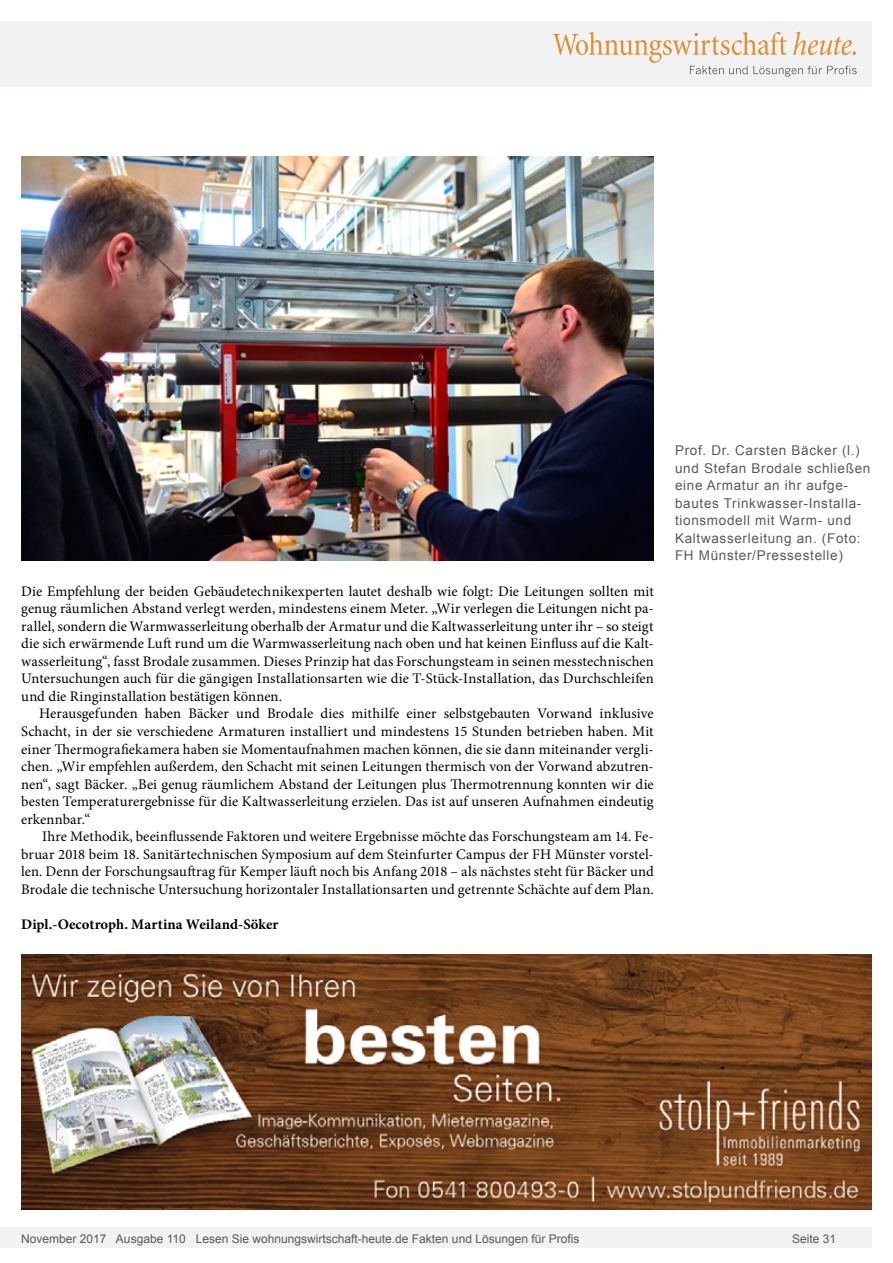
<style>
.page{position:relative;width:893px;height:1263px;background:#fff}
.page>*{position:absolute;margin:0;border:0;box-sizing:border-box;transform-origin:0 0}
.Fliesstext{font:14.7px/17.5px "Minion Pro";letter-spacing:.005em;color:#000;text-align:justify}
.Fließtext_erste_Zeil{font:14.7px/17.5px "Minion Pro";letter-spacing:.005em;color:#000;text-align:justify}
.AUTOR{font:700 14.7px "Minion Pro";letter-spacing:.005em;color:#000}
.Bildunterschrift{font:13.5px/17.5px "Arial";letter-spacing:.05em;color:#595959}
.t1{font:12px "Arial";color:#595959}
</style>
<div class="page">
<div style="left:0;top:1227px;width:872px;height:20px;background:#f1f2f3"></div>
<div style="left:0;top:21px;width:872px;height:66px;background:#f1f2f3"></div>
<svg style="left:553px;top:32px;width:304px;height:45px"></svg>
<img style="left:21px;top:157px;width:633px;height:403px">
<img style="left:21px;top:955px;width:851px;height:255px">
<p class="Fließtext_erste_Zeil" style="left:21px;top:582px;width:634px">Die Empfehlung der beiden Gebäudetechnikexperten lautet deshalb wie folgt: Die Leitungen sollten mit genug räumlichen Abstand verlegt werden, mindestens einem Meter. „Wir verlegen die Leitungen nicht pa&shy;rallel, sondern die Warmwasserleitung oberhalb der Armatur und die Kaltwasserleitung unter ihr – so steigt die sich erwärmende Luft rund um die Warmwasserleitung nach oben und hat keinen Einfluss auf die Kalt&shy;wasserleitung“, fasst Brodale zusammen. Dieses Prinzip hat das Forschungsteam in seinen messtechnischen Untersuchungen auch für die gängigen Installationsarten wie die T-Stück-Installation, das Durchschleifen und die Ringinstallation bestätigen können.</p>
<p class="Fliesstext" style="left:21px;top:705px;width:634px;text-indent:18px">Herausgefunden haben Bäcker und Brodale dies mithilfe einer selbstgebauten Vorwand inklusive Schacht, in der sie verschiedene Armaturen installiert und mindestens 15 Stunden betrieben haben. Mit einer Thermografiekamera haben sie Momentaufnahmen machen können, die sie dann miteinander vergli&shy;chen. „Wir empfehlen außerdem, den Schacht mit seinen Leitungen thermisch von der Vorwand abzutren&shy;nen“, sagt Bäcker. „Bei genug räumlichem Abstand der Leitungen plus Thermotrennung konnten wir die besten Temperaturergebnisse für die Kaltwasserleitung erzielen. Das ist auf unseren Aufnahmen eindeutig erkennbar.“</p>
<p class="Fliesstext" style="left:21px;top:828px;width:634px;text-indent:21px">Ihre Methodik, beeinflussende Faktoren und weitere Ergebnisse möchte das Forschungsteam am 14. Fe&shy;bruar 2018 beim 18. Sanitärtechnischen Symposium auf dem Steinfurter Campus der FH Münster vorstel&shy;len. Denn der Forschungsauftrag für Kemper läuft noch bis Anfang 2018 – als nächstes steht für Bäcker und Brodale die technische Untersuchung horizontaler Installationsarten und getrennte Schächte auf dem Plan.</p>
<p class="AUTOR" style="left:21px;top:914px;width:259px">Dipl.-Oecotroph. Martina Weiland-Söker</p>
<p class="Bildunterschrift" style="left:675px;top:442px;width:197px">Prof. Dr. Carsten Bäcker (l.) und Stefan Brodale schließen eine Armatur an ihr aufge&shy;bautes Trinkwasser-Installa&shy;tionsmodell mit Warm- und<br>Kaltwasserleitung an. (Foto:<br>FH Münster/Pressestelle)</p>
<p class="t1" style="left:21px;top:1230px;width:560px">November 2017 Ausgabe 110 Lesen Sie wohnungswirtschaft-heute.de Fakten und Lösungen für Profis</p>
<p class="t1" style="left:792px;top:1231px;width:46px">Seite 31</p>
</div>
